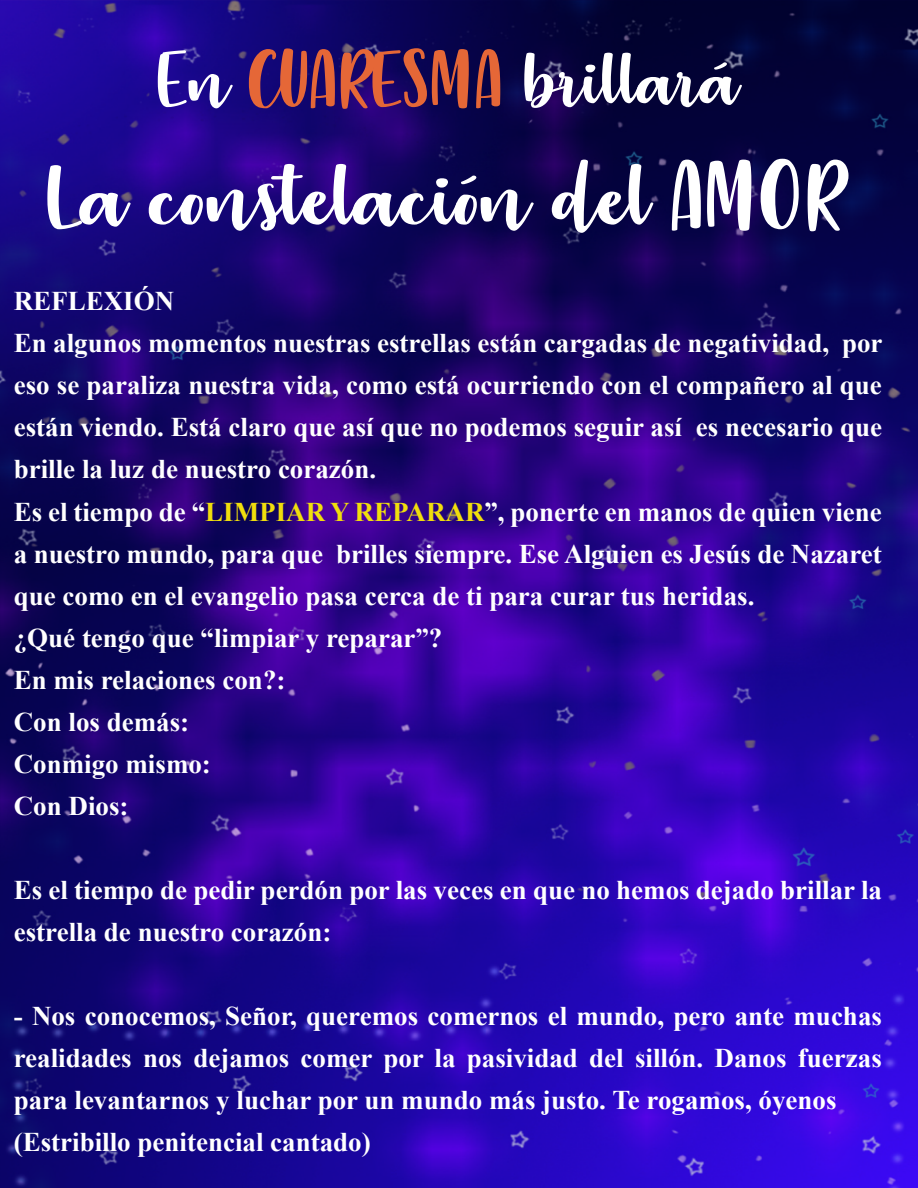
<style>
.page{position:relative;width:918px;height:1188px;background:#fff}
.page>*{position:absolute;margin:0;border:0;box-sizing:border-box;transform-origin:0 0}
.t1{font:108px "Strawberry Blossom";color:#fff;scale:1.19 1}
.t2{font:90px "Strawberry Blossom";color:#fff;scale:1.19 1}
.t3{font:700 27px/42px "Times New Roman";color:#fff}
.s1{color:#e56737}
.s2{color:#f0de0d}
</style>
<div class="page">
<img style="left:0;top:0;width:918px;height:1188px">
<h2 class="t2" style="left:158px;top:37px;width:491px">En <span class="s1">CUARESMA</span> brillará</h2>
<h1 class="t1" style="left:47px;top:145px;width:672px">La constelación del AMOR</h1>
<p class="t3" style="left:14px;top:280px;width:870px">REFLEXIÓN<br>En algunos momentos nuestras estrellas están cargadas de negatividad, por eso se paraliza nuestra vida, como está ocurriendo con el compañero al que están viendo. Está claro que así que no podemos seguir así es necesario que brille la luz de nuestro corazón.<br>Es el tiempo de “<span class="s2">LIMPIAR Y REPARAR</span>”, ponerte en manos de quien viene a nuestro mundo, para que brilles siempre. Ese Alguien es Jesús de Nazaret que como en el evangelio pasa cerca de ti para curar tus heridas.<br>¿Qué tengo que “limpiar y reparar”?<br>En mis relaciones con?:<br>Con los demás:<br>Conmigo mismo:<br>Con Dios:</p>
<p class="t3" style="left:14px;top:868px;width:870px">Es el tiempo de pedir perdón por las veces en que no hemos dejado brillar la estrella de nuestro corazón:</p>
<p class="t3" style="left:14px;top:994px;width:870px">- Nos conocemos, Señor, queremos comernos el mundo, pero ante muchas realidades nos dejamos comer por la pasividad del sillón. Danos fuerzas para levantarnos y luchar por un mundo más justo. Te rogamos, óyenos (Estribillo penitencial cantado)</p>
</div>
